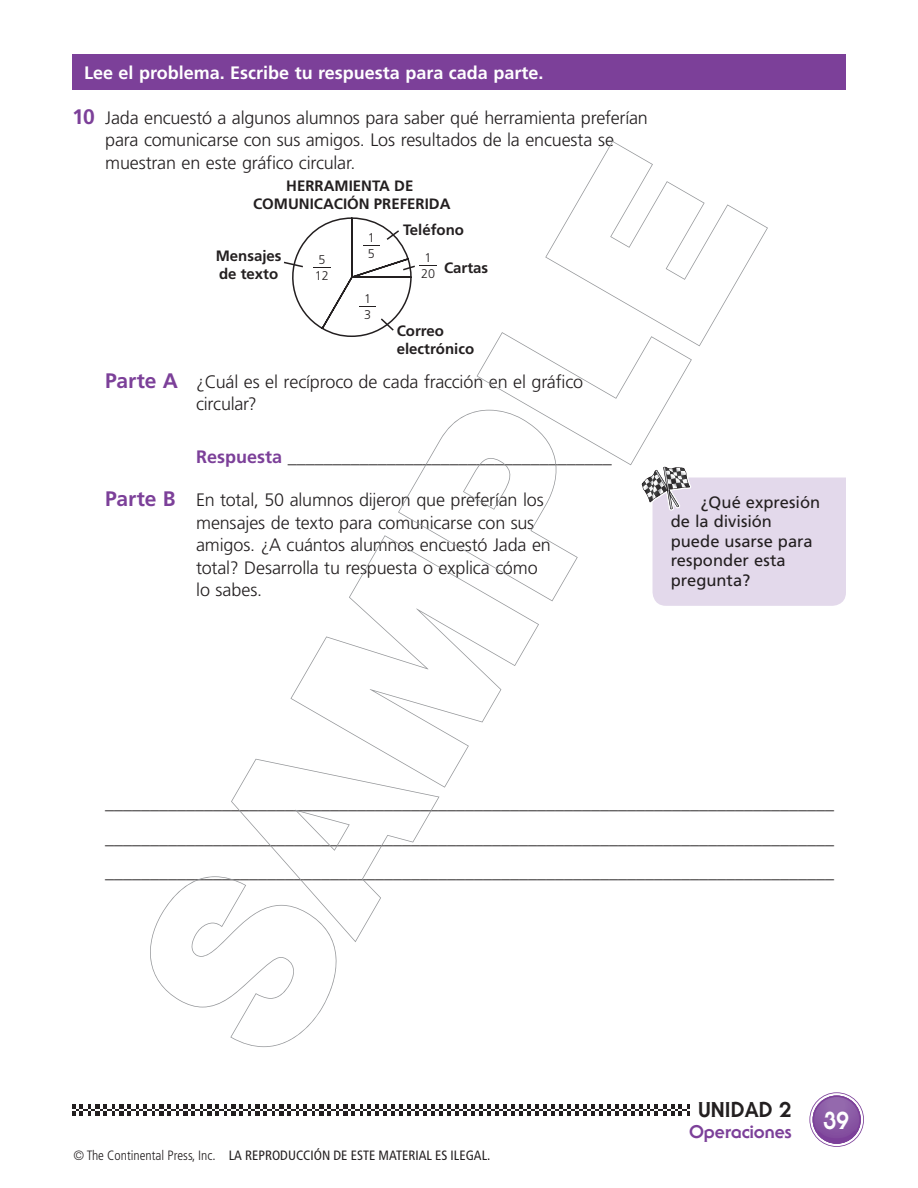
<style>
.page{position:relative;width:918px;height:1188px;background:#fff}
.page>*{position:absolute;margin:0;border:0;box-sizing:border-box;transform-origin:0 0}
.t1{font:800 24px "Serif Gothic";color:#fff;scale:.9 1}
.t2{font:800 21px "Serif Gothic";color:#231f20}
.WOL_FullMeasure{font:300 18px "Frutiger";color:#231f20}
.PartAB{font:300 18px/22.5px "Frutiger";letter-spacing:-.01em;color:#231f20}
.Question_FULL_Col{font:300 18px/22.5px "Frutiger";letter-spacing:-.01em;color:#231f20}
.DirectionLine{font:700 18px "Frutiger";color:#fff}
.Answer_w_WOL{font:300 18px "Frutiger";color:#231f20}
.t3{font:800 18px "Serif Gothic";color:#7c4099}
.InfoBoxTxt{font:16.5px/19.5px "Frutiger";letter-spacing:.005em;color:#231f20}
.t4{font:700 15px/18px "Frutiger";color:#231f20}
.t5{font:condensed 13.5px "Frutiger";color:#231f20}
.t6{font:300 12.6px/15.9px "Frutiger";color:#231f20}
.s1{font-weight:700;font-size:21px;color:#7c4099}
.s2{font-weight:700;color:#7c4099}
.s3{font-weight:300}
</style>
<div class="page">
<svg style="left:809px;top:1092px;width:55px;height:55px"></svg>
<svg style="left:72px;top:1104px;width:617px;height:12px"></svg>
<div style="left:72px;top:54px;width:774px;height:36px;background:#7c4099"></div>
<svg style="left:150px;top:759px;width:289px;height:288px"></svg>
<svg style="left:290px;top:606px;width:249px;height:182px"></svg>
<svg style="left:284px;top:217px;width:562px;height:389px"></svg>
<svg style="left:545px;top:141px;width:223px;height:205px"></svg>
<p class="DirectionLine" style="left:84px;top:62px;width:461px">Lee el problema. Escribe tu respuesta para cada parte.</p>
<p class="Question_FULL_Col" style="left:105px;top:107px;width:544px;text-indent:-33px"><span class="s1">10</span> Jada encuestó a algunos alumnos para saber qué herramienta preferían para comunicarse con sus amigos. Los resultados de la encuesta se muestran en este gráfico circular.</p>
<p class="t4" style="left:253px;top:177px;width:199px;text-align:center">HERRAMIENTA DE<br>COMUNICACIÓN PREFERIDA</p>
<p class="t4" style="left:403px;top:221px;width:62px">Teléfono</p>
<p class="t4" style="left:444px;top:258px;width:46px">Cartas</p>
<p class="t6" style="left:368px;top:230px;width:9px">1<br>5</p>
<p class="t4" style="left:216px;top:247px;width:67px">Mensajes de texto</p>
<p class="t6" style="left:421px;top:250px;width:16px">1<br>20</p>
<p class="t6" style="left:315px;top:251px;width:16px">5<br>12</p>
<p class="t6" style="left:364px;top:291px;width:9px">1<br>3</p>
<p class="t4" style="left:397px;top:322px;width:79px">Correo electrónico</p>
<p class="PartAB" style="left:196px;top:371px;width:388px;text-indent:-91px"><span class="s1">Parte A</span> ¿Cuál es el recíproco de cada fracción en el gráfico circular?</p>
<p class="Answer_w_WOL" style="left:196px;top:446px;width:417px"><span class="s2">Respuesta</span> ____________________________________</p>
<p class="PartAB" style="left:196px;top:489px;width:356px;text-indent:-91px"><span class="s1">Parte B</span> En total, 50 alumnos dijeron que preferían los mensajes de texto para comunicarse con sus amigos. ¿A cuántos alumnos encuestó Jada en total? Desarrolla tu respuesta o explica cómo lo sabes.</p>
<p class="InfoBoxTxt" style="left:671px;top:492px;width:151px;text-indent:30px">¿Qué expresión de la división puede usarse para responder esta pregunta?</p>
<p class="WOL_FullMeasure" style="left:105px;top:793px;width:731px">_________________________________________________________________________________</p>
<p class="WOL_FullMeasure" style="left:105px;top:827px;width:731px">_________________________________________________________________________________</p>
<p class="WOL_FullMeasure" style="left:105px;top:862px;width:731px">_________________________________________________________________________________</p>
<p class="t5" style="left:74px;top:1147px;width:418px"><span class="s3">© The Continental Press, Inc.</span> LA REPRODUCCIÓN DE ESTE MATERIAL ES ILEGAL.</p>
<p class="t2" style="left:698px;top:1097px;width:95px">UNIDAD 2</p>
<p class="t3" style="left:689px;top:1121px;width:104px">Operaciones</p>
<h1 class="t1" style="left:823px;top:1106px;width:30px">39</h1>
</div>
